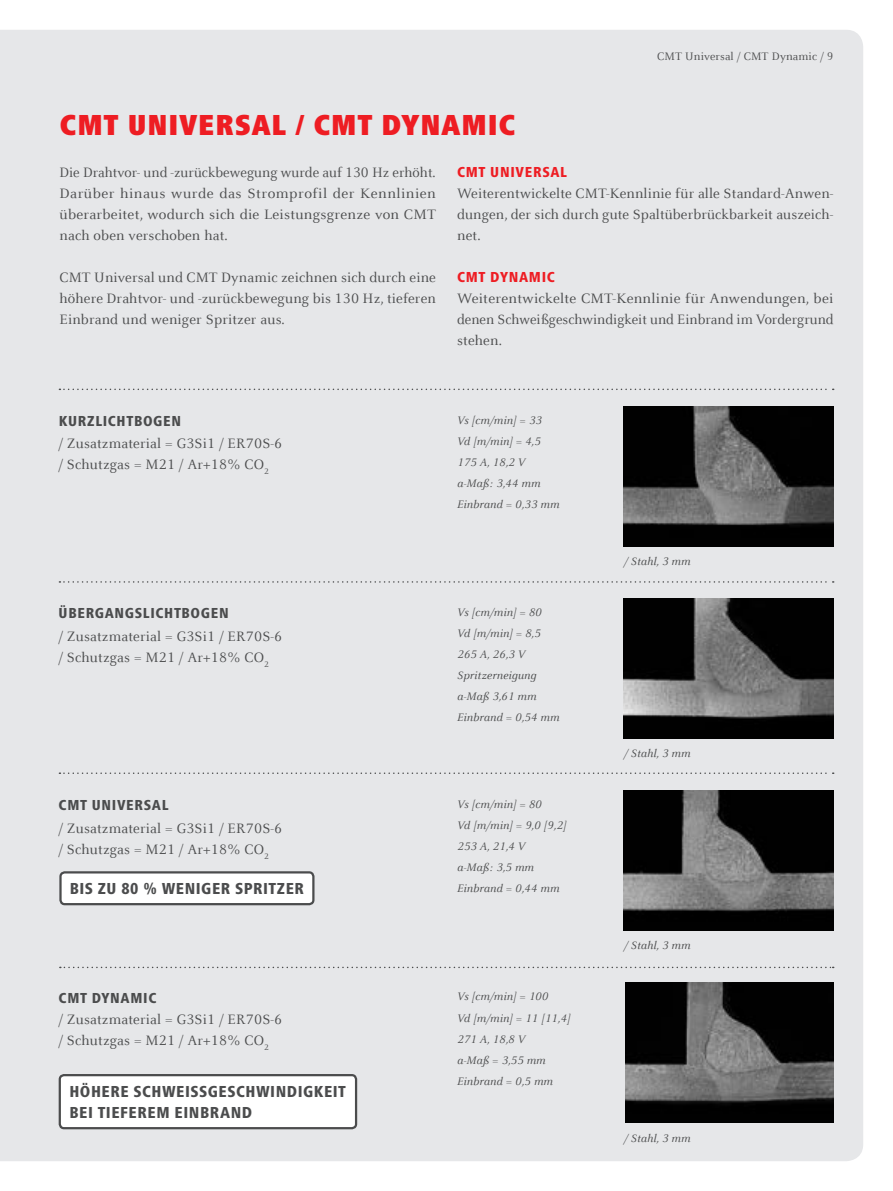
<style>
.page{position:relative;width:893px;height:1191px;background:#fff}
.page>*{position:absolute;margin:0;border:0;box-sizing:border-box;transform-origin:0 0}
.t1{font:900 condensed 30px "Frutiger Next LTW1 G";letter-spacing:.025em;color:#ee1d23}
.t2{font:800 condensed 16.5px "Frutiger Next LTW1 G";letter-spacing:.03em;color:#4b4c4d}
.t3{font:15px/21px "Celeste Offc Pro";letter-spacing:.01em;color:#4b4c4d;text-align:justify}
.t4{font:800 condensed 15px "Frutiger Next LTW1 G";letter-spacing:.045em;color:#4b4c4d}
.t5{font:800 condensed 15px "Frutiger Next LTW1 G";letter-spacing:.045em;color:#ee1d23}
.t6{font:italic 12px/21px "Celeste Offc Pro";letter-spacing:.01em;color:#4b4c4d}
.t7{font:12px "Celeste Offc Pro";letter-spacing:.01em;color:#4b4c4d}
</style>
<div class="page">
<div style="left:0;top:30px;width:863px;height:1131px;background:#e6e7e9"></div>
<img style="left:623px;top:406px;width:211px;height:140px">
<img style="left:623px;top:790px;width:211px;height:140px">
<img style="left:623px;top:598px;width:211px;height:140px">
<img style="left:626px;top:982px;width:208px;height:141px">
<svg style="left:59px;top:772px;width:775px;height:2px"></svg>
<svg style="left:59px;top:581px;width:775px;height:1px"></svg>
<svg style="left:59px;top:388px;width:775px;height:2px"></svg>
<svg style="left:60px;top:966px;width:774px;height:2px"></svg>
<div style="left:60px;top:872px;width:253px;height:32px;background:#fff;border-radius:4px"></div>
<div style="left:59px;top:871px;width:255px;height:34px;border:2px solid #4b4c4d;border-radius:4px"></div>
<div style="left:60px;top:1075px;width:296px;height:53px;background:#fff;border-radius:4px"></div>
<div style="left:59px;top:1074px;width:298px;height:55px;border:2px solid #4b4c4d;border-radius:4px"></div>
<p class="t7" style="left:657px;top:49px;width:178px">CMT Universal / CMT Dynamic / 9</p>
<h1 class="t1" style="left:60px;top:107px;width:87px">CMT UNIVERSAL</h1>
<h1 class="t1" style="left:295px;top:107px;width:222px">/ CMT DYNAMIC</h1>
<p class="t3" style="left:60px;top:161px;width:378px">Die Drahtvor- und -zurückbewegung wurde auf 130 Hz erhöht.<br>Darüber hinaus wurde das Stromprofil der Kennlinien überarbeitet, wodurch sich die Leistungsgrenze von CMT nach oben verschoben hat.</p>
<p class="t3" style="left:60px;top:266px;width:378px">CMT Universal und CMT Dynamic zeichnen sich durch eine höhere Drahtvor- und -zurückbewegung bis 130 Hz, tieferen Einbrand und weniger Spritzer aus.</p>
<p class="t5" style="left:457px;top:163px;width:43px">CMT UNIVERSAL</p>
<p class="t3" style="left:457px;top:182px;width:378px">Weiterentwickelte CMT-Kennlinie für alle Standard-Anwen&shy;dungen, der sich durch gute Spaltüberbrückbarkeit auszeich&shy;net.</p>
<p class="t5" style="left:457px;top:268px;width:62px">CMT DYNAMIC</p>
<p class="t3" style="left:457px;top:287px;width:378px">Weiterentwickelte CMT-Kennlinie für Anwendungen, bei denen Schweißgeschwindigkeit und Einbrand im Vordergrund stehen.</p>
<p class="t4" style="left:59px;top:412px;width:114px">KURZLICHTBOGEN</p>
<p class="t3" style="left:59px;top:432px;width:225px">/ Zusatzmaterial = G3Si1 / ER70S-6 / Schutzgas = M21 / Ar+18% CO<sub>2</sub></p>
<p class="t4" style="left:59px;top:604px;width:85px">ÜBERGANGSLIC</p>
<p class="t4" style="left:164px;top:604px;width:56px">HTBOGEN</p>
<p class="t3" style="left:59px;top:625px;width:225px">/ Zusatzmaterial = G3Si1 / ER70S-6 / Schutzgas = M21 / Ar+18% CO<sub>2</sub></p>
<p class="t4" style="left:59px;top:796px;width:53px">CMT UNIVERSAL</p>
<p class="t3" style="left:59px;top:817px;width:225px">/ Zusatzmaterial = G3Si1 / ER70S-6 / Schutzgas = M21 / Ar+18% CO<sub>2</sub></p>
<p class="t2" style="left:70px;top:879px;width:226px">BIS ZU 80 % WENIGER SPRITZER</p>
<p class="t4" style="left:59px;top:989px;width:62px">CMT DYNAMIC</p>
<p class="t3" style="left:59px;top:1008px;width:225px">/ Zusatzmaterial = G3Si1 / ER70S-6 / Schutzgas = M21 / Ar+18% CO<sub>2</sub></p>
<p class="t2" style="left:69px;top:1082px;width:42px">HÖHERE</p>
<p class="t2" style="left:134px;top:1082px;width:146px">SCHWEISSGESCHWINDI</p>
<p class="t2" style="left:303px;top:1082px;width:29px">GKEIT</p>
<p class="t2" style="left:69px;top:1103px;width:39px">BEI TIEFEREM</p>
<p class="t2" style="left:175px;top:1103px;width:47px">EINBRAND</p>
<p class="t6" style="left:457px;top:409px;width:104px">Vs [cm/min] = 33<br>Vd [m/min] = 4,5<br>175 A, 18,2 V a-Maß: 3,44 mm<br>Einbrand = 0,33 mm</p>
<p class="t6" style="left:457px;top:601px;width:104px">Vs [cm/min] = 80<br>Vd [m/min] = 8,5<br>265 A, 26,3 V<br>Spritzerneigung a-Maß 3,61 mm<br>Einbrand = 0,54 mm</p>
<p class="t6" style="left:457px;top:793px;width:111px">Vs [cm/min] = 80<br>Vd [m/min] = 9,0 [9,2]<br>253 A, 21,4 V<br>a-Maß: 3,5 mm<br>Einbrand = 0,44 mm</p>
<p class="t6" style="left:457px;top:986px;width:115px">Vs [cm/min] = 100<br>Vd [m/min] = 11 [11,4]<br>271 A, 18,8 V<br>a-Maß = 3,55 mm<br>Einbrand = 0,5 mm</p>
<p class="t6" style="left:624px;top:551px;width:68px">/ Stahl, 3 mm</p>
<p class="t6" style="left:624px;top:742px;width:68px">/ Stahl, 3 mm</p>
<p class="t6" style="left:624px;top:934px;width:68px">/ Stahl, 3 mm</p>
<p class="t6" style="left:624px;top:1127px;width:68px">/ Stahl, 3 mm</p>
</div>
